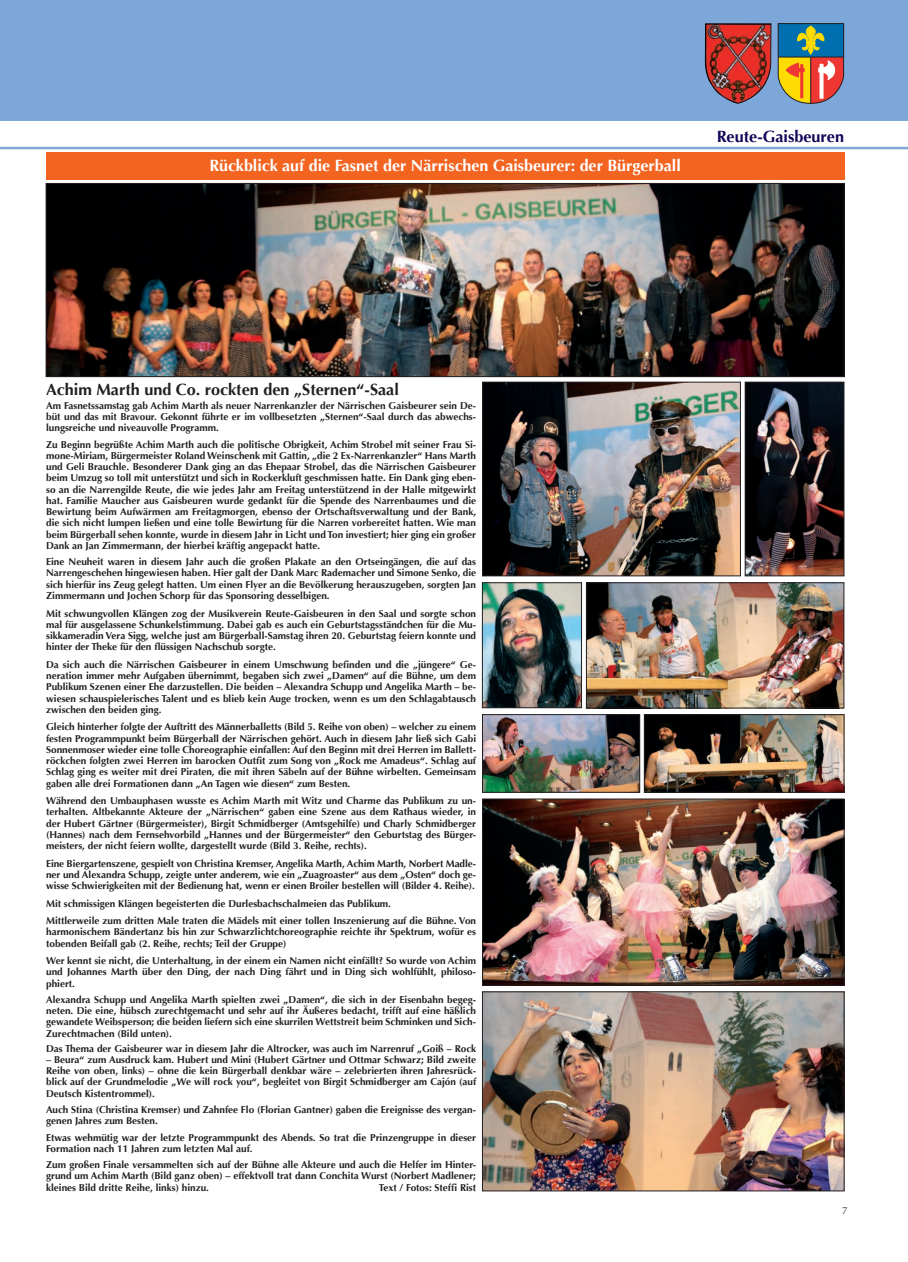
<style>
.page{position:relative;width:908px;height:1262px;background:#fff}
.page>*{position:absolute;margin:0;border:0;box-sizing:border-box;transform-origin:0 0}
.t1{font:700 16.25px "Optima";color:#fff}
.t2{font:700 16.25px "Optima";color:#231f20}
.t3{font:700 16.25px "Optima";color:#110658}
.t4{font:700 10px/11.2px "Optima";color:#231f20;text-align:justify}
.t5{font:10px "Optima";color:#231f20}
</style>
<div class="page">
<div style="left:0;top:0;width:907px;height:120px;background:#7ca7d8"></div>
<hr style="left:0;top:147px;width:907px;height:2px;background:#7ca7d8">
<img style="left:704px;top:23px;width:67px;height:81px">
<svg style="left:777px;top:23px;width:66px;height:81px;background:#8f8567"></svg>
<div style="left:46px;top:152px;width:797px;height:27px;background:#f36421"></div>
<img style="left:48px;top:185px;width:793px;height:190px">
<div style="left:46px;top:183px;width:797px;height:194px;border:1px solid #231f20"></div>
<img style="left:484px;top:993px;width:357px;height:196px">
<div style="left:482px;top:991px;width:361px;height:200px;border:1px solid #231f20"></div>
<img style="left:484px;top:800px;width:357px;height:183px">
<div style="left:482px;top:798px;width:361px;height:187px;border:1px solid #231f20"></div>
<img style="left:646px;top:716px;width:195px;height:74px">
<div style="left:644px;top:714px;width:199px;height:78px;border:1px solid #231f20"></div>
<img style="left:484px;top:716px;width:153px;height:74px">
<div style="left:482px;top:714px;width:157px;height:78px;border:1px solid #231f20"></div>
<img style="left:484px;top:584px;width:95px;height:122px">
<div style="left:482px;top:582px;width:99px;height:126px;border:1px solid #231f20"></div>
<img style="left:588px;top:584px;width:253px;height:122px">
<div style="left:586px;top:582px;width:257px;height:126px;border:1px solid #231f20"></div>
<img style="left:484px;top:384px;width:254px;height:190px">
<div style="left:482px;top:382px;width:258px;height:194px;border:1px solid #231f20"></div>
<img style="left:746px;top:384px;width:95px;height:190px">
<div style="left:744px;top:382px;width:99px;height:194px;border:1px solid #231f20"></div>
<h1 class="t1" style="left:209px;top:156px;width:472px">Rückblick auf die Fasnet der Närrischen Gaisbeurer: der Bürgerball</h1>
<h1 class="t3" style="left:716px;top:127px;width:129px">Reute-Gaisbeuren</h1>
<h1 class="t2" style="left:46px;top:380px;width:354px">Achim Marth und Co. rockten den „Sternen“-Saal</h1>
<p class="t4" style="left:46px;top:400px;width:431px">Am Fasnetssamstag gab Achim Marth als neuer Narrenkanzler der Närrischen Gaisbeurer sein De&shy;büt und das mit Bravour. Gekonnt führte er im vollbesetzten „Sternen“-Saal durch das abwechs&shy;lungsreiche und niveauvolle Programm.</p>
<p class="t4" style="left:46px;top:439px;width:431px">Zu Beginn begrüßte Achim Marth auch die politische Obrigkeit, Achim Strobel mit seiner Frau Si&shy;mone-Miriam, Bürgermeister Roland Weinschenk mit Gattin, „die 2 Ex-Narrenkanzler“ Hans Marth und Geli Brauchle. Besonderer Dank ging an das Ehepaar Strobel, das die Närrischen Gaisbeurer beim Umzug so toll mit unterstützt und sich in Rockerkluft geschmissen hatte. Ein Dank ging eben&shy;so an die Narrengilde Reute, die wie jedes Jahr am Freitag unterstützend in der Halle mitgewirkt hat. Familie Maucher aus Gaisbeuren wurde gedankt für die Spende des Narrenbaumes und die Bewirtung beim Aufwärmen am Freitagmorgen, ebenso der Ortschaftsverwaltung und der Bank, die sich nicht lumpen ließen und eine tolle Bewirtung für die Narren vorbereitet hatten. Wie man beim Bürgerball sehen konnte, wurde in diesem Jahr in Licht und Ton investiert; hier ging ein großer Dank an Jan Zimmermann, der hierbei kräftig angepackt hatte.</p>
<p class="t4" style="left:46px;top:556px;width:431px">Eine Neuheit waren in diesem Jahr auch die großen Plakate an den Ortseingängen, die auf das Narrengeschehen hingewiesen haben. Hier galt der Dank Marc Rademacher und Simone Senko, die sich hierfür ins Zeug gelegt hatten. Um einen Flyer an die Bevölkerung herauszugeben, sorgten Jan Zimmermann und Jochen Schorp für das Sponsoring desselbigen.</p>
<p class="t4" style="left:46px;top:607px;width:431px">Mit schwungvollen Klängen zog der Musikverein Reute-Gaisbeuren in den Saal und sorgte schon mal für ausgelassene Schunkelstimmung. Dabei gab es auch ein Geburtstagsständchen für die Mu&shy;sikkameradin Vera Sigg, welche just am Bürgerball-Samstag ihren 20. Geburtstag feiern konnte und hinter der Theke für den flüssigen Nachschub sorgte.</p>
<p class="t4" style="left:46px;top:659px;width:431px">Da sich auch die Närrischen Gaisbeurer in einem Umschwung befinden und die „jüngere“ Ge&shy;neration immer mehr Aufgaben übernimmt, begaben sich zwei „Damen“ auf die Bühne, um dem Publikum Szenen einer Ehe darzustellen. Die beiden – Alexandra Schupp und Angelika Marth – be&shy;wiesen schauspielerisches Talent und es blieb kein Auge trocken, wenn es um den Schlagabtausch zwischen den beiden ging.</p>
<p class="t4" style="left:46px;top:721px;width:431px">Gleich hinterher folgte der Auftritt des Männerballetts (Bild 5. Reihe von oben) – welcher zu einem festen Programmpunkt beim Bürgerball der Närrischen gehört. Auch in diesem Jahr ließ sich Gabi Sonnenmoser wieder eine tolle Choreographie einfallen: Auf den Beginn mit drei Herren im Ballett&shy;röckchen folgten zwei Herren im barocken Outfit zum Song von „Rock me Amadeus“. Schlag auf Schlag ging es weiter mit drei Piraten, die mit ihren Säbeln auf der Bühne wirbelten. Gemeinsam gaben alle drei Formationen dann „An Tagen wie diesen“ zum Besten.</p>
<p class="t4" style="left:46px;top:795px;width:431px">Während den Umbauphasen wusste es Achim Marth mit Witz und Charme das Publikum zu un&shy;terhalten. Altbekannte Akteure der „Närrischen“ gaben eine Szene aus dem Rathaus wieder, in der Hubert Gärtner (Bürgermeister), Birgit Schmidberger (Amtsgehilfe) und Charly Schmidberger (Hannes) nach dem Fernsehvorbild „Hannes und der Bürgermeister“ den Geburtstag des Bürger&shy;meisters, der nicht feiern wollte, dargestellt wurde (Bild 3. Reihe, rechts).</p>
<p class="t4" style="left:46px;top:857px;width:431px">Eine Biergartenszene, gespielt von Christina Kremser, Angelika Marth, Achim Marth, Norbert Madle&shy;ner und Alexandra Schupp, zeigte unter anderem, wie ein „Zuagroaster“ aus dem „Osten“ doch ge&shy;wisse Schwierigkeiten mit der Bedienung hat, wenn er einen Broiler bestellen will (Bilder 4. Reihe).</p>
<p class="t4" style="left:46px;top:894px;width:431px;line-height:17.5px">Mit schmissigen Klängen begeisterten die Durlesbachschalmeien das Publikum.<br>Mittlerweile zum dritten Male traten die Mädels mit einer tollen Inszenierung auf die Bühne. Von</p>
<p class="t4" style="left:46px;top:926px;width:431px">harmonischem Bändertanz bis hin zur Schwarzlichtchoreographie reichte ihr Spektrum, wofür es tobenden Beifall gab (2. Reihe, rechts; Teil der Gruppe)</p>
<p class="t4" style="left:46px;top:955px;width:431px">Wer kennt sie nicht, die Unterhaltung, in der einem ein Namen nicht einfällt? So wurde von Achim und Johannes Marth über den Ding, der nach Ding fährt und in Ding sich wohlfühlt, philoso&shy;phiert.</p>
<p class="t4" style="left:46px;top:994px;width:431px">Alexandra Schupp und Angelika Marth spielten zwei „Damen“, die sich in der Eisenbahn begeg&shy;neten. Die eine, hübsch zurechtgemacht und sehr auf ihr Äußeres bedacht, trifft auf eine häßlich gewandete Weibsperson; die beiden liefern sich eine skurrilen Wettstreit beim Schminken und Sich-Zurechtmachen (Bild unten).</p>
<p class="t4" style="left:46px;top:1042px;width:431px">Das Thema der Gaisbeurer war in diesem Jahr die Altrocker, was auch im Narrenruf „Goiß – Rock</p>
<p class="t4" style="left:46px;top:1054px;width:431px">– Beura“ zum Ausdruck kam. Hubert und Mini (Hubert Gärtner und Ottmar Schwarz; Bild zweite Reihe von oben, links) – ohne die kein Bürgerball denkbar wäre – zelebrierten ihren Jahresrück&shy;blick auf der Grundmelodie „We will rock you“, begleitet von Birgit Schmidberger am Cajón (auf Deutsch Kistentrommel).</p>
<p class="t4" style="left:46px;top:1104px;width:431px">Auch Stina (Christina Kremser) und Zahnfee Flo (Florian Gantner) gaben die Ereignisse des vergan&shy;genen Jahres zum Besten.</p>
<p class="t4" style="left:46px;top:1131px;width:431px">Etwas wehmütig war der letzte Programmpunkt des Abends. So trat die Prinzengruppe in dieser<br>Formation nach 11 Jahren zum letzten Mal auf.</p>
<p class="t4" style="left:46px;top:1159px;width:431px">Zum großen Finale versammelten sich auf der Bühne alle Akteure und auch die Helfer im Hinter&shy;grund um Achim Marth (Bild ganz oben) – effektvoll trat dann Conchita Wurst (Norbert Madlener; kleines Bild dritte Reihe, links) hinzu.</p>
<p class="t4" style="left:378px;top:1181px;width:99px">Text / Fotos: Steffi Rist</p>
<p class="t5" style="left:841px;top:1205px;width:7px">7</p>
</div>
